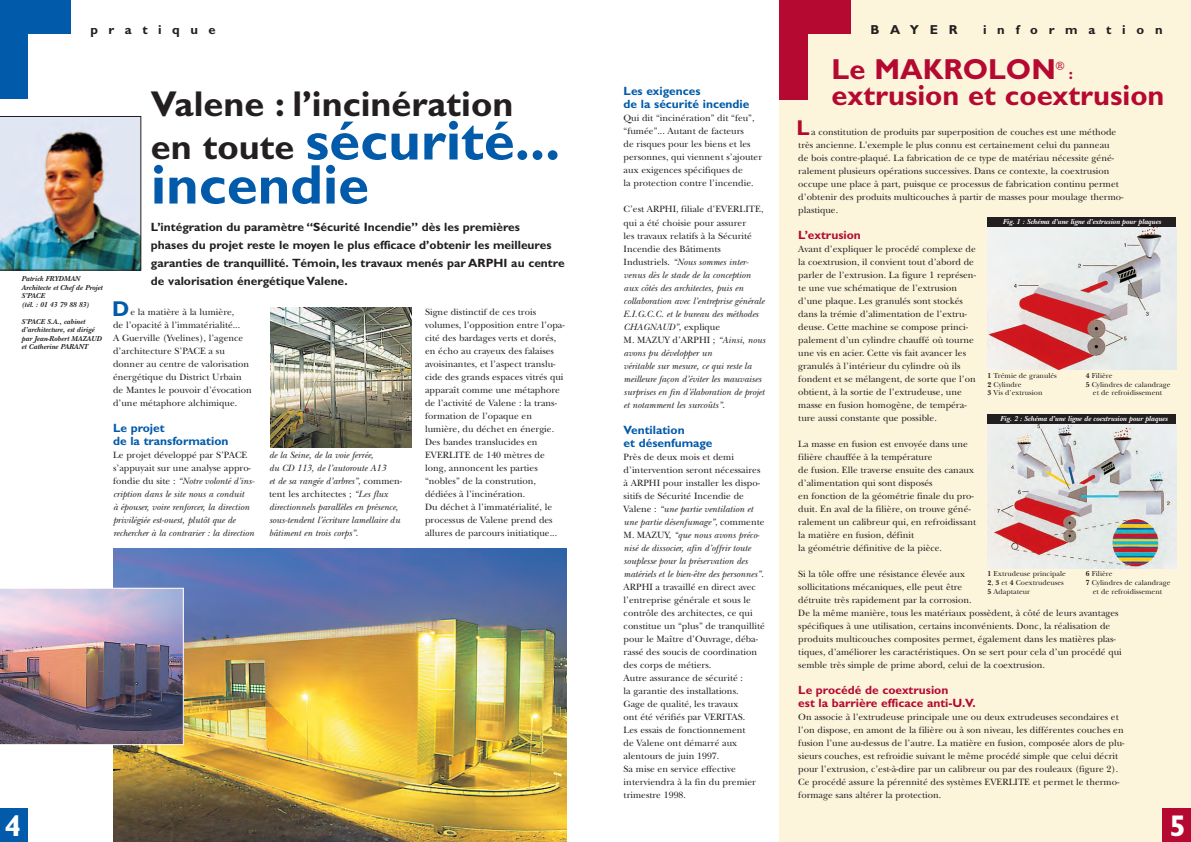
<style>
.page{position:relative;width:1191px;height:842px;background:#fff}
.page>*{position:absolute;margin:0;border:0;box-sizing:border-box;transform-origin:0 0}
.t1{font:700 56px/44px "Gill Sans";color:#015aaa}
.t2{font:700 36px "Gill Sans";color:#231f20}
.t3{font:700 30px "Gill Sans";color:#fff}
.t4{font:700 29px/26px "Gill Sans";color:#b50931}
.t5{font:700 21.5px "Gill Sans";color:#015aaa}
.t6{font:700 21.5px "Gill Sans";color:#b50931}
.t7{font:700 13px "Gill Sans";letter-spacing:.825em;color:#231f20}
.t8{font:700 12px/18px "Gill Sans";color:#231f20}
.t9{font:700 12px/13px "Gill Sans";color:#015aaa}
.t10{font:700 12px/13px "Gill Sans";color:#b50931}
.t11{font:9.5px/13px "New Baskerville";color:#231f20}
.t12{font:italic 9.5px/13px "New Baskerville";color:#231f20}
.t13{font:7.5px/9px "New Baskerville";color:#231f20}
.t14{font:italic 700 7.5px/8.5px "New Baskerville";color:#231f20}
.t15{font:italic 700 7.5px "New Baskerville";color:#fff}
.s1{font-size:36px;color:#231f20}
.s2{font-style:normal}
.s3{font-style:italic}
.s4{font-size:15.6px}
.s5{font-weight:700}
</style>
<div class="page">
<img style="left:0;top:0;width:1190px;height:841px">
<h3 class="t7" style="left:90px;top:25px;width:127px">pratique</h3>
<p class="t14" style="left:22px;top:275px;width:82px">Patrick FRYDMAN<br>Architecte et Chef de Projet<br>S’PACE<br>(tél. : 01 43 79 88 83)</p>
<p class="t14" style="left:22px;top:318px;width:81px">S’PACE S.A., cabinet d’architecture, est dirigé par Jean-Robert MAZAUD et Catherine PARANT</p>
<h2 class="t2" style="left:151px;top:92px;width:364px">Valene : l’incinération</h2>
<h1 class="t1" style="left:151px;top:125px;width:411px"><span class="s1">en toute</span> sécurité... incendie</h1>
<p class="t8" style="left:151px;top:219px;width:415px">L’intégration du paramètre “Sécurité Incendie” dès les premières<br>phases du projet reste le moyen le plus efficace d’obtenir les meilleures garanties de tranquillité. Témoin, les travaux menés par ARPHI au centre de valorisation énergétique Valene.</p>
<p class="t11" style="left:113px;top:306px;width:140px;text-indent:17px">e la matière à la lumière,<br>de l’opacité à l’immatérialité...<br>A Guerville (Yvelines), l’agence d’architecture S’PACE a su donner au centre de valorisation énergétique du District Urbain de Mantes le pouvoir d’évocation d’une métaphore alchimique.</p>
<p class="t9" style="left:113px;top:422px;width:117px">Le projet<br>de la transformation</p>
<p class="t12" style="left:113px;top:449px;width:143px"><span class="s2">Le projet développé par S’PACE s’appuyait sur une analyse appro&shy;fondie du site :</span> “Notre volonté d’ins&shy;cription dans le site nous a conduit<br>à épouser, voire renforcer, la direction privilégiée est-ouest, plutôt que de rechercher à la contrarier : la direction</p>
<p class="t12" style="left:269px;top:449px;width:135px">de la Seine, de la voie ferrée,<br>du CD 113, de l’autoroute A13<br>et de sa rangée d’arbres”<span class="s2">, commen&shy;tent les architectes ;</span> “Les flux directionnels parallèles en présence, sous-tendent l’écriture lamellaire du bâtiment en trois corps”<span class="s2">.</span></p>
<h3 class="t5" style="left:112px;top:301px;width:19px">D</h3>
<p class="t11" style="left:425px;top:306px;width:141px">Signe distinctif de ces trois volumes, l’opposition entre l’opa&shy;cité des bardages verts et dorés, en écho au crayeux des falaises avoisinantes, et l’aspect translu&shy;cide des grands espaces vitrés qui apparaît comme une métaphore de l’activité de Valene : la trans&shy;formation de l’opaque en lumière, du déchet en énergie.<br>Des bandes translucides en<br>EVERLITE de 140 mètres de long, annoncent les parties “nobles” de la constrution, dédiées à l’incinération.<br>Du déchet à l’immatérialité, le processus de Valene prend des allures de parcours initiatique...</p>
<p class="t9" style="left:623px;top:86px;width:127px">Les exigences<br>de la sécurité incendie</p>
<p class="t11" style="left:623px;top:113px;width:140px">Qui dit “incinération” dit “feu”, “fumée”... Autant de facteurs<br>de risques pour les biens et les personnes, qui viennent s’ajouter aux exigences spécifiques de<br>la protection contre l’incendie.</p>
<p class="t12" style="left:623px;top:204px;width:143px"><span class="s2">C’est ARPHI, filiale d’EVERLITE, qui a été choisie pour assurer<br>les travaux relatifs à la Sécurité<br>Incendie des Bâtiments<br>Industriels.</span> “Nous sommes inter&shy;venus dès le stade de la conception aux côtés des architectes, puis en collaboration avec l’entreprise générale<br>E.I.G.C.C. et le bureau des méthodes<br>CHAGNAUD”<span class="s2">, explique<br>M. MAZUY d’ARPHI ;</span> “Ainsi, nous avons pu développer un<br>véritable sur mesure, ce qui reste la meilleure façon d’éviter les mauvaises surprises en fin d’élaboration de projet et notamment les surcoûts”<span class="s2">.</span></p>
<p class="t9" style="left:623px;top:424px;width:90px">Ventilation<br>et désenfumage</p>
<p class="t11" style="left:623px;top:451px;width:143px">Près de deux mois et demi d’intervention seront nécessaires à ARPHI pour installer les dispo&shy;sitifs de Sécurité Incendie de<br>Valene : <span class="s3">“une partie ventilation et une partie désenfumage”</span>, commente<br>M. MAZUY, <span class="s3">“que nous avons préco&shy;nisé de dissocier, afin d’offrir toute souplesse pour la préservation des matériels et le bien-être des personnes”</span>.<br>ARPHI a travaillé en direct avec l’entreprise générale et sous le contrôle des architectes, ce qui constitue un “plus” de tranquillité pour le Maître d’Ouvrage, déba&shy;rassé des soucis de coordination des corps de métiers.<br>Autre assurance de sécurité :<br>la garantie des installations.<br>Gage de qualité, les travaux<br>ont été vérifiés par VERITAS.<br>Les essais de fonctionnement<br>de Valene ont démarré aux alentours de juin 1997.<br>Sa mise en service effective interviendra à la fin du premier trimestre 1998.</p>
<h3 class="t7" style="left:870px;top:25px;width:89px">BAYER</h3>
<h3 class="t7" style="left:982px;top:25px;width:181px">information</h3>
<h3 class="t4" style="left:831px;top:59px;width:334px">Le MAKROLON<sup>-</sup> <span class="s4">: </span>extrusion et coextrusion</h3>
<p class="t11" style="left:798px;top:126px;width:327px;text-indent:13px">a constitution de produits par superposition de couches est une méthode très ancienne. L’exemple le plus connu est certainement celui du panneau<br>de bois contre-plaqué. La fabrication de ce type de matériau nécessite géné&shy;ralement plusieurs opérations successives. Dans ce contexte, la coextrusion occupe une place à part, puisque ce processus de fabrication continu permet d’obtenir des produits multicouches à partir de masses pour moulage thermo&shy;plastique.</p>
<p class="t10" style="left:798px;top:229px;width:64px">L’extrusion</p>
<p class="t11" style="left:798px;top:243px;width:179px">Avant d’expliquer le procédé complexe de la coextrusion, il convient tout d’abord de parler de l’extrusion. La figure 1 représen&shy;te une vue schématique de l’extrusion d’une plaque. Les granulés sont stockés dans la trémie d’alimentation de l’extru&shy;deuse. Cette machine se compose princi&shy;palement d’un cylindre chauffé où tourne une vis en acier. Cette vis fait avancer les granulés à l’intérieur du cylindre où ils fondent et se mélangent, de sorte que l’on obtient, à la sortie de l’extrudeuse, une masse en fusion homogène, de tempéra&shy;ture aussi constante que possible.</p>
<p class="t11" style="left:798px;top:438px;width:179px">La masse en fusion est envoyée dans une filière chauffée à la température<br>de fusion. Elle traverse ensuite des canaux d’alimentation qui sont disposés<br>en fonction de la géométrie finale du pro&shy;duit. En aval de la filière, on trouve géné&shy;ralement un calibreur qui, en refroidissant la matière en fusion, définit<br>la géométrie définitive de la pièce.</p>
<p class="t11" style="left:798px;top:568px;width:325px">Si la tôle offre une résistance élevée aux<br>sollicitations mécaniques, elle peut être<br>détruite très rapidement par la corrosion.<br>De la même manière, tous les matériaux possèdent, à côté de leurs avantages spécifiques à une utilisation, certains inconvénients. Donc, la réalisation de produits multicouches composites permet, également dans les matières plas&shy;tiques, d’améliorer les caractéristiques. On se sert pour cela d’un procédé qui semble très simple de prime abord, celui de la coextrusion.</p>
<p class="t10" style="left:798px;top:684px;width:179px">Le procédé de coextrusion<br>est la barrière efficace anti-U.V.</p>
<p class="t11" style="left:798px;top:711px;width:328px">On associe à l’extrudeuse principale une ou deux extrudeuses secondaires et l’on dispose, en amont de la filière ou à son niveau, les différentes couches en fusion l’une au-dessus de l’autre. La matière en fusion, composée alors de plu&shy;sieurs couches, est refroidie suivant le même procédé simple que celui décrit pour l’extrusion, c’est-à-dire par un calibreur ou par des rouleaux (figure 2).<br>Ce procédé assure la pérennité des systèmes EVERLITE et permet le thermo&shy;formage sans altérer la protection.</p>
<h3 class="t6" style="left:796px;top:120px;width:15px">L</h3>
<p class="t15" style="left:1002px;top:219px;width:160px">Fig. 1 : Schéma d’une ligne d’extrusion pour plaques</p>
<p class="t13" style="left:987px;top:371px;width:71px"><span class="s5">1</span> Trémie de granulés<br><span class="s5">2</span> Cylindre<br><span class="s5">3</span> Vis d’extrusion</p>
<p class="t13" style="left:1085px;top:371px;width:28px"><span class="s5">4</span> Filière</p>
<p class="t13" style="left:1085px;top:380px;width:86px"><span class="s5">5</span> Cylindres de calandrage</p>
<p class="t13" style="left:1092px;top:389px;width:71px">et de refroidissement</p>
<p class="t15" style="left:1000px;top:416px;width:169px">Fig. 2 : Schéma d’une ligne de coextrusion pour plaques</p>
<p class="t13" style="left:987px;top:570px;width:80px"><span class="s5">1</span> Extrudeuse principale<br><span class="s5">2</span>, <span class="s5">3</span> et <span class="s5">4</span> Coextrudeuses<br><span class="s5">5</span> Adaptateur</p>
<p class="t13" style="left:1085px;top:570px;width:28px"><span class="s5">6</span> Filière</p>
<p class="t13" style="left:1085px;top:579px;width:86px"><span class="s5">7</span> Cylindres de calandrage</p>
<p class="t13" style="left:1092px;top:588px;width:71px">et de refroidissement</p>
<h3 class="t3" style="left:5px;top:815px;width:18px">4</h3>
<h3 class="t3" style="left:1169px;top:815px;width:18px">5</h3>
</div>
